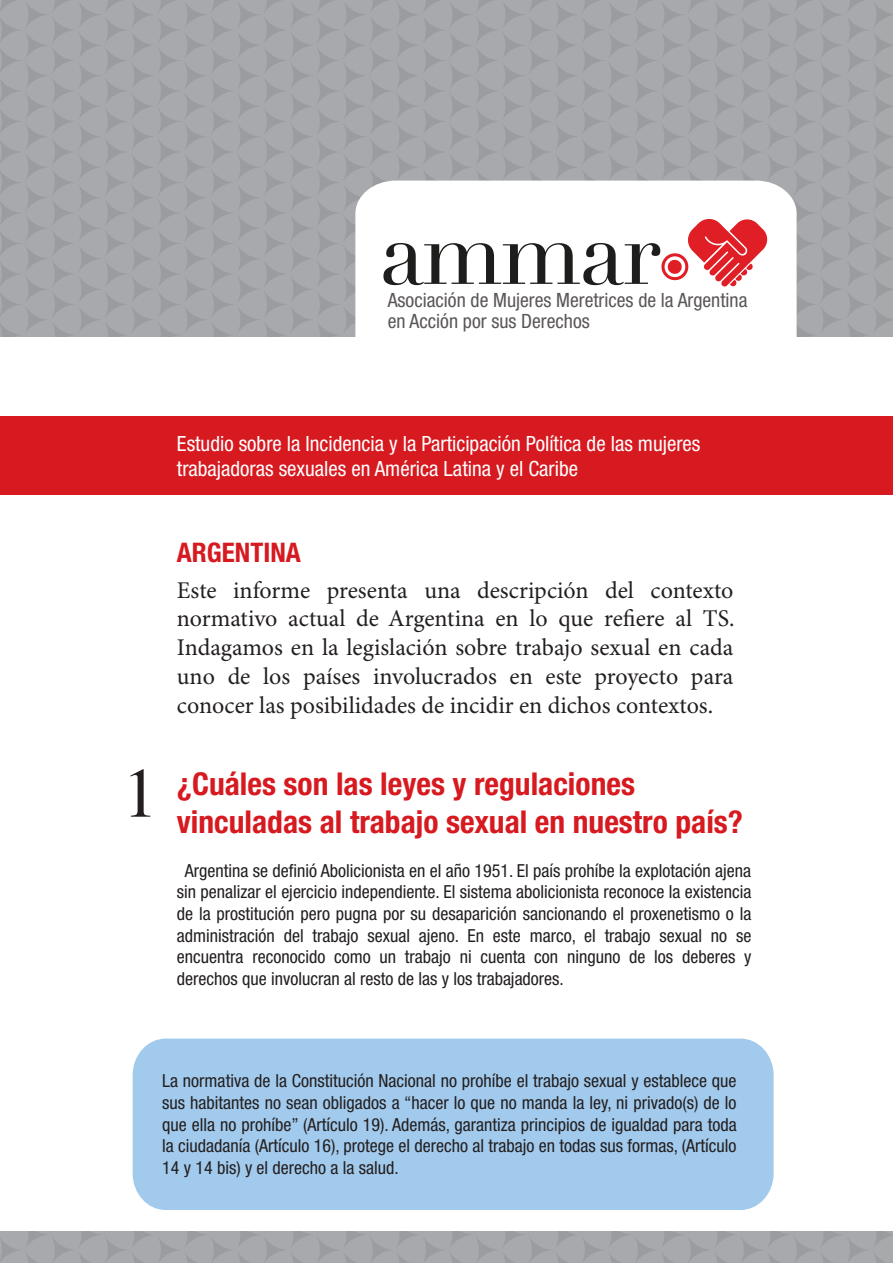
<style>
.page{position:relative;width:893px;height:1263px;background:#fff}
.page>*{position:absolute;margin:0;border:0;box-sizing:border-box;transform-origin:0 0}
.t1{font:70.8px "Times";color:#231f20}
.t2{font:700 condensed 31.5px/37.8px "Helvetica Neue";color:#d71920}
.t3{font:700 condensed 27px "Helvetica Neue";color:#d71920}
.t4{font:24px/28.8px "Minion Pro";color:#231f20;text-align:justify}
.t5{font:condensed 21px/25.2px "Helvetica Neue";color:#fff}
.t6{font:condensed 19.65px/20.9px "Helvetica Neue";color:#5b5758}
.t7{font:condensed 18px/21.6px "Helvetica Neue";color:#231f20;text-align:justify}
</style>
<div class="page">
<div style="left:0;top:0;width:893px;height:1263px;background:linear-gradient(to right,#a4a6a9,#a5a7aa)"></div>
<div style="left:0;top:337px;width:893px;height:894px;background:#fff"></div>
<div style="left:133px;top:1038px;width:641px;height:172px;background:#a2caec"></div>
<div style="left:0;top:416px;width:893px;height:79px;background:#d71920"></div>
<svg style="left:355px;top:181px;width:442px;height:156px"></svg>
<svg style="left:383px;top:217px;width:386px;height:70px"></svg>
<p class="t6" style="left:388px;top:289px;width:361px">Asociación de Mujeres Meretrices de la Argentina en Acción por sus Derechos</p>
<h1 class="t1" style="left:123px;top:727px;width:37px">1</h1>
<p class="t5" style="left:177px;top:430px;width:525px">Estudio sobre la Incidencia y la Participación Política de las mujeres trabajadoras sexuales en América Latina y el Caribe</p>
<h3 class="t3" style="left:177px;top:536px;width:125px">ARGENTINA</h3>
<p class="t4" style="left:177px;top:576px;width:559px">Este informe presenta una descripción del contexto normativo actual de Argentina en lo que refiere al TS.<br>Indagamos en la legislación sobre trabajo sexual en cada uno de los países involucrados en este proyecto para conocer las posibilidades de incidir en dichos contextos.</p>
<h2 class="t2" style="left:177px;top:764px;width:568px">¿Cuáles son las leyes y regulaciones vinculadas al trabajo sexual en nuestro país?</h2>
<p class="t7" style="left:177px;top:859px;width:576px;text-indent:8px">Argentina se definió Abolicionista en el año 1951. El país prohíbe la explotación ajena sin penalizar el ejercicio independiente. El sistema abolicionista reconoce la existencia de la prostitución pero pugna por su desaparición sancionando el proxenetismo o la administración del trabajo sexual ajeno. En este marco, el trabajo sexual no se encuentra reconocido como un trabajo ni cuenta con ninguno de los deberes y derechos que involucran al resto de las y los trabajadores.</p>
<p class="t7" style="left:162px;top:1070px;width:576px">La normativa de la Constitución Nacional no prohíbe el trabajo sexual y establece que sus habitantes no sean obligados a “hacer lo que no manda la ley, ni privado(s) de lo que ella no prohíbe” (Artículo 19). Además, garantiza principios de igualdad para toda la ciudadanía (Artículo 16), protege el derecho al trabajo en todas sus formas, (Artículo 14 y 14 bis) y el derecho a la salud.</p>
</div>
